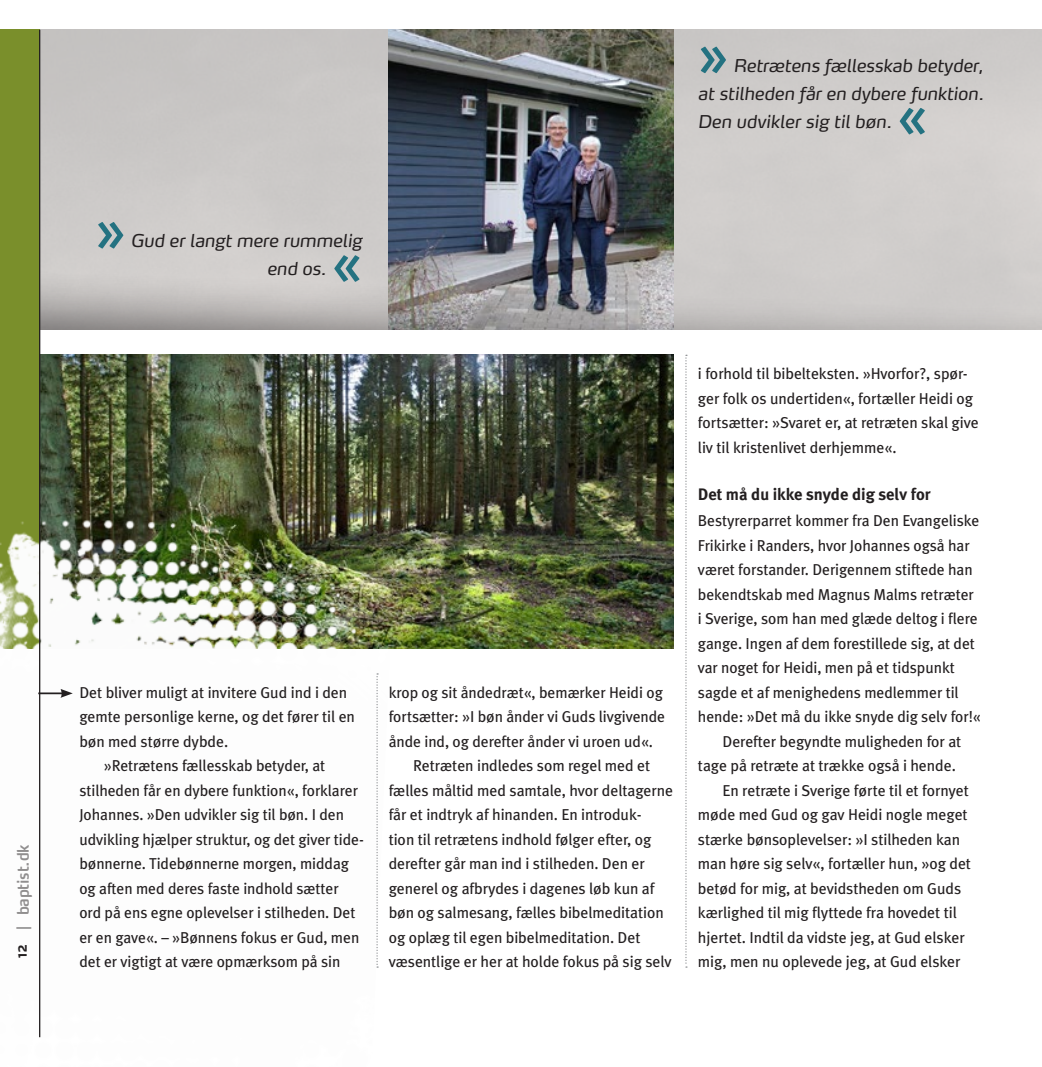
<style>
.page{position:relative;width:1042px;height:1067px;background:#fff}
.page>*{position:absolute;margin:0;border:0;box-sizing:border-box;transform-origin:0 0}
.Citat{font:600 52.5px "Max OT";color:#247281}
.Citat-2{font:italic 17.5px/28px "Max OT";letter-spacing:-.005em;color:#231f20;text-align:justify}
.Mellemrubrik_9_14{font:700 16.62px "Meta Plus";letter-spacing:-.005em;color:#231f20}
.Brødtxt_9_14{font:15.75px/24.5px "Meta Plus";letter-spacing:-.005em;color:#231f20}
.Manchet{font:600 15.75px "Max OT";letter-spacing:-.02em;color:#231f20;scale:.93 1}
</style>
<div class="page">
<div style="left:40px;top:30px;width:1002px;height:233px;background:#cecbca"></div>
<img style="left:389px;top:30px;width:284px;height:233px">
<div style="left:0;top:263px;width:1042px;height:203px;background:#231f20;opacity:.75"></div>
<div style="left:0;top:331px;width:1042px;height:710px;background:#fff"></div>
<div style="left:0;top:30px;width:40px;height:619px;background:#7a8f2b"></div>
<img style="left:40px;top:355px;width:633px;height:294px">
<img style="left:0;top:504px;width:395px;height:534px">
<svg style="left:376px;top:673px;width:2px;height:294px"></svg>
<svg style="left:685px;top:355px;width:2px;height:612px"></svg>
<hr style="left:39px;top:30px;width:1px;height:1007px;background:#231f20">
<hr style="left:38px;top:692px;width:25px;height:2px;background:#231f20">
<svg style="left:60px;top:689px;width:13px;height:9px"></svg>
<p class="Manchet" style="left:13px;top:930px;width:94px;rotate:-90deg">| baptist.dk</p>
<p class="Manchet" style="left:11px;top:957px;width:16px;rotate:-90deg">12</p>
<p class="Citat" style="left:698px;top:22px;width:32px">»</p>
<p class="Citat-2" style="left:698px;top:51px;width:288px;text-indent:35px">Retrætens fællesskab betyder, at stilheden får en dybere funktion.<br>Den udvikler sig til bøn.</p>
<p class="Citat" style="left:897px;top:83px;width:32px">«</p>
<p class="Citat" style="left:95px;top:197px;width:32px">»</p>
<p class="Citat-2" style="left:267px;top:226px;width:97px;text-indent:-136px">Gud er langt mere rummelig end os.</p>
<p class="Citat" style="left:331px;top:230px;width:32px">«</p>
<p class="Brødtxt_9_14" style="left:79px;top:680px;width:277px">Det bliver muligt at invitere Gud ind i den gemte personlige kerne, og det fører til en bøn med større dybde.</p>
<p class="Brødtxt_9_14" style="left:79px;top:753px;width:286px;text-indent:24px">»Retrætens fællesskab betyder, at stilheden får en dybere funktion«, forklarer Johannes. »Den udvikler sig til bøn. I den udvikling hjælper struktur, og det giver tide&shy;bønnerne. Tidebønnerne morgen, middag og aften med deres faste indhold sætter ord på ens egne oplevelser i stilheden. Det er en gave«. – »Bønnens fokus er Gud, men det er vigtigt at være opmærksom på sin</p>
<p class="Brødtxt_9_14" style="left:389px;top:680px;width:278px">krop og sit åndedræt«, bemærker Heidi og fortsætter: »I bøn ånder vi Guds livgivende ånde ind, og derefter ånder vi uroen ud«.</p>
<p class="Brødtxt_9_14" style="left:389px;top:753px;width:286px;text-indent:25px">Retræten indledes som regel med et fælles måltid med samtale, hvor deltagerne får et indtryk af hinanden. En introduk-<br>tion til retrætens indhold følger efter, og derefter går man ind i stilheden. Den er generel og afbrydes i dagenes løb kun af bøn og salmesang, fælles bibelmeditation og oplæg til egen bibelmeditation. Det væsentlige er her at holde fokus på sig selv</p>
<p class="Brødtxt_9_14" style="left:698px;top:361px;width:282px">i forhold til bibelteksten. »Hvorfor?, spør&shy;ger folk os undertiden«, fortæller Heidi og fortsætter: »Svaret er, at retræten skal give liv til kristenlivet derhjemme«.</p>
<p class="Mellemrubrik_9_14" style="left:698px;top:484px;width:234px">Det må du ikke snyde dig selv for</p>
<p class="Brødtxt_9_14" style="left:698px;top:508px;width:284px">Bestyrerparret kommer fra Den Evangeliske Frikirke i Randers, hvor Johannes også har været forstander. Derigennem stiftede han bekendtskab med Magnus Malms retræter i Sverige, som han med glæde deltog i flere gange. Ingen af dem forestillede sig, at det var noget for Heidi, men på et tidspunkt sagde et af menighedens medlemmer til hende: »Det må du ikke snyde dig selv for!«</p>
<p class="Brødtxt_9_14" style="left:698px;top:729px;width:265px;text-indent:25px">Derefter begyndte muligheden for at tage på retræte at trække også i hende.</p>
<p class="Brødtxt_9_14" style="left:698px;top:778px;width:275px;text-indent:25px">En retræte i Sverige førte til et fornyet møde med Gud og gav Heidi nogle meget stærke bønsoplevelser: »I stilheden kan man høre sig selv«, fortæller hun, »og det betød for mig, at bevidstheden om Guds kærlighed til mig flyttede fra hovedet til hjertet. Indtil da vidste jeg, at Gud elsker mig, men nu oplevede jeg, at Gud elsker</p>
</div>
